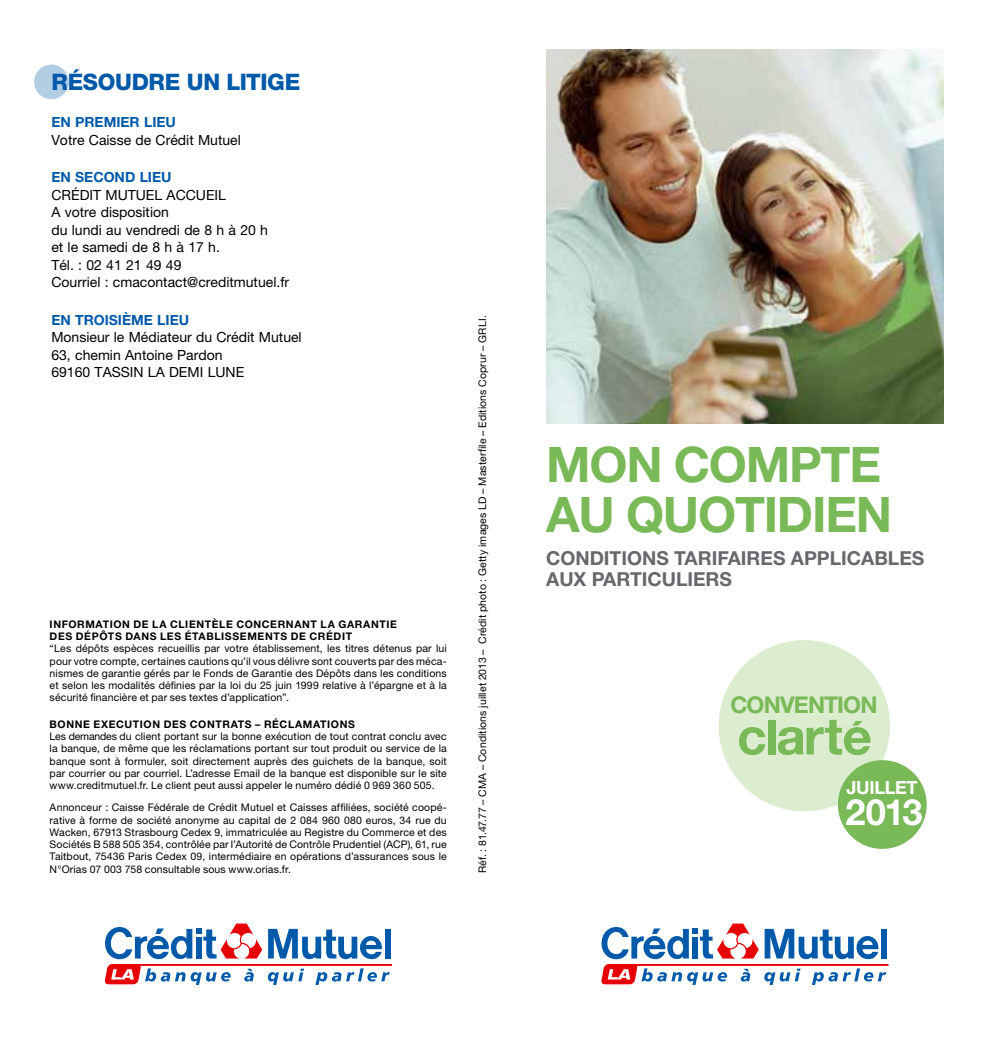
<style>
.page{position:relative;width:993px;height:1042px;background:#fff}
.page>*{position:absolute;margin:0;border:0;box-sizing:border-box;transform-origin:0 0}
.t1{font:700 49px/50.8px "Helvetica Neue LT Std";color:#79b957;text-align:right}
.t2{font:700 36.23px "Helvetica Neue LT Std";color:#fff}
.t3{font:700 23.1px "Helvetica Neue LT Std";color:#79b957}
.t4{font:800 22.75px "Helvetica Neue LT Std";letter-spacing:-.015em;color:#005aa9}
.t5{font:700 19.25px/21.9px "Helvetica Neue LT Std";color:#68676c}
.t6{font:700 18.2px "Helvetica Neue LT Std";letter-spacing:-.015em;color:#fff}
.t7{font:14px/17.5px "Helvetica Neue";color:#000}
.t8{font:700 14px "Helvetica Neue";color:#005aa9}
.t9{font:10.5px/12.2px "Helvetica Neue LT Std";letter-spacing:.015em;color:#000;text-align:justify}
.t10{font:700 10.5px/12.2px "Helvetica Neue LT Std";letter-spacing:.06em;color:#000}
</style>
<div class="page">
<svg style="left:601px;top:923px;width:287px;height:62px"></svg>
<svg style="left:104px;top:923px;width:288px;height:62px"></svg>
<div style="left:718px;top:640px;width:171px;height:171px;background:#dbeccf;border-radius:50%"></div>
<svg style="left:739px;top:727px;width:26px;height:28px"></svg>
<div style="left:767px;top:720px;width:8px;height:34px;background:#79b957"></div>
<svg style="left:778px;top:720px;width:92px;height:35px"></svg>
<div style="left:837px;top:760px;width:89px;height:89px;background:#79b957;border-radius:50%"></div>
<div style="left:34px;top:64px;width:35px;height:35px;background:#b3cde5;border-radius:50%"></div>
<img style="left:546px;top:50px;width:397px;height:374px">
<h3 class="t4" style="left:51px;top:68px;width:250px">RÉSOUDRE UN LITIGE</h3>
<h3 class="t8" style="left:51px;top:114px;width:126px">EN PREMIER LIEU</h3>
<h3 class="t7" style="left:51px;top:131px;width:191px">Votre Caisse de Crédit Mutuel</h3>
<h3 class="t8" style="left:51px;top:168px;width:122px">EN SECOND LIEU</h3>
<h3 class="t7" style="left:51px;top:186px;width:239px">Crédit Mutuel Accueil<br>A votre disposition<br>du lundi au vendredi de 8 h à 20 h<br>et le samedi de 8 h à 17 h.<br>Tél. : 02 41 21 49 49<br>Courriel : cmacontact@creditmutuel.fr</h3>
<h3 class="t8" style="left:51px;top:311px;width:139px">EN TROISIÈME LIEU</h3>
<h3 class="t7" style="left:51px;top:328px;width:252px">Monsieur le Médiateur du Crédit Mutuel<br>63, chemin Antoine Pardon<br>69160 TASSI N LA DEMI LU NE</h3>
<p class="t10" style="left:50px;top:617px;width:349px">INFORMATION DE LA CLIENTÈLE CONCERNANT LA GARANTIE<br>DES DÉPÔTS DANS LES ÉTABLISSEMENTS DE CRÉDIT</p>
<p class="t9" style="left:50px;top:642px;width:398px">“Les dépôts espèces recueillis par votre établissement, les titres détenus par lui pour votre compte, certaines cautions qu’il vous délivre sont couverts par des méca&shy;nismes de garantie gérés par le Fonds de Garantie des Dépôts dans les conditions et selon les modalités définies par la loi du 25 juin 1999 relative à l’épargne et à la sécurité financière et par ses textes d’application”.</p>
<p class="t10" style="left:50px;top:718px;width:307px">BONNE EXECUTION DES CONTRATS – RÉCLAMATIONS</p>
<p class="t9" style="left:50px;top:730px;width:398px">Les demandes du client portant sur la bonne exécution de tout contrat conclu avec la banque, de même que les réclamations portant sur tout produit ou service de la banque sont à formuler, soit directement auprès des guichets de la banque, soit par courrier ou par courriel. L’adresse Email de la banque est disponible sur le site www.creditmutuel.fr. Le client peut aussi appeler le numéro dédié 0 969 360 505.</p>
<p class="t9" style="left:50px;top:801px;width:398px">Annonceur : Caisse Fédérale de Crédit Mutuel et Caisses affiliées, société coopé&shy;rative à forme de société anonyme au capital de 2 084 960 080 euros, 34 rue du Wacken, 67913 Strasbourg Cedex 9, immatriculée au Registre du Commerce et des Sociétés B 588 505 354, contrôlée par l’Autorité de Contrôle Prudentiel (ACP), 61, rue Taitbout, 75436 Paris Cedex 09, intermédiaire en opérations d’assurances sous le N°Orias 07 003 758 consultable sous www.orias.fr.</p>
<p class="t9" style="left:476px;top:873px;width:559px;rotate:-90deg">Réf. : 81.47.77 – CMA – Conditions juillet 2013 – Crédit photo : Getty images LD – Masterfile – Editions Coprur – GRLI.</p>
<h1 class="t1" style="left:546px;top:438px;width:163px">COMPTE<br>AU QUOT</h1>
<h1 class="t1" style="left:546px;top:438px;width:38px">MON</h1>
<h1 class="t1" style="left:763px;top:488px;width:93px">IDIEN</h1>
<h3 class="t5" style="left:546px;top:546px;width:379px">CONDITIONS TARIFAIRES APPLICABLES<br>AUX PARTICULIERS</h3>
<h3 class="t3" style="left:730px;top:691px;width:17px">CON</h3>
<h3 class="t3" style="left:779px;top:691px;width:29px">VENT</h3>
<h3 class="t3" style="left:837px;top:691px;width:23px">ION</h3>
<h3 class="t6" style="left:846px;top:776px;width:73px">JUILLET</h3>
<h2 class="t2" style="left:845px;top:789px;width:79px">2013</h2>
</div>
